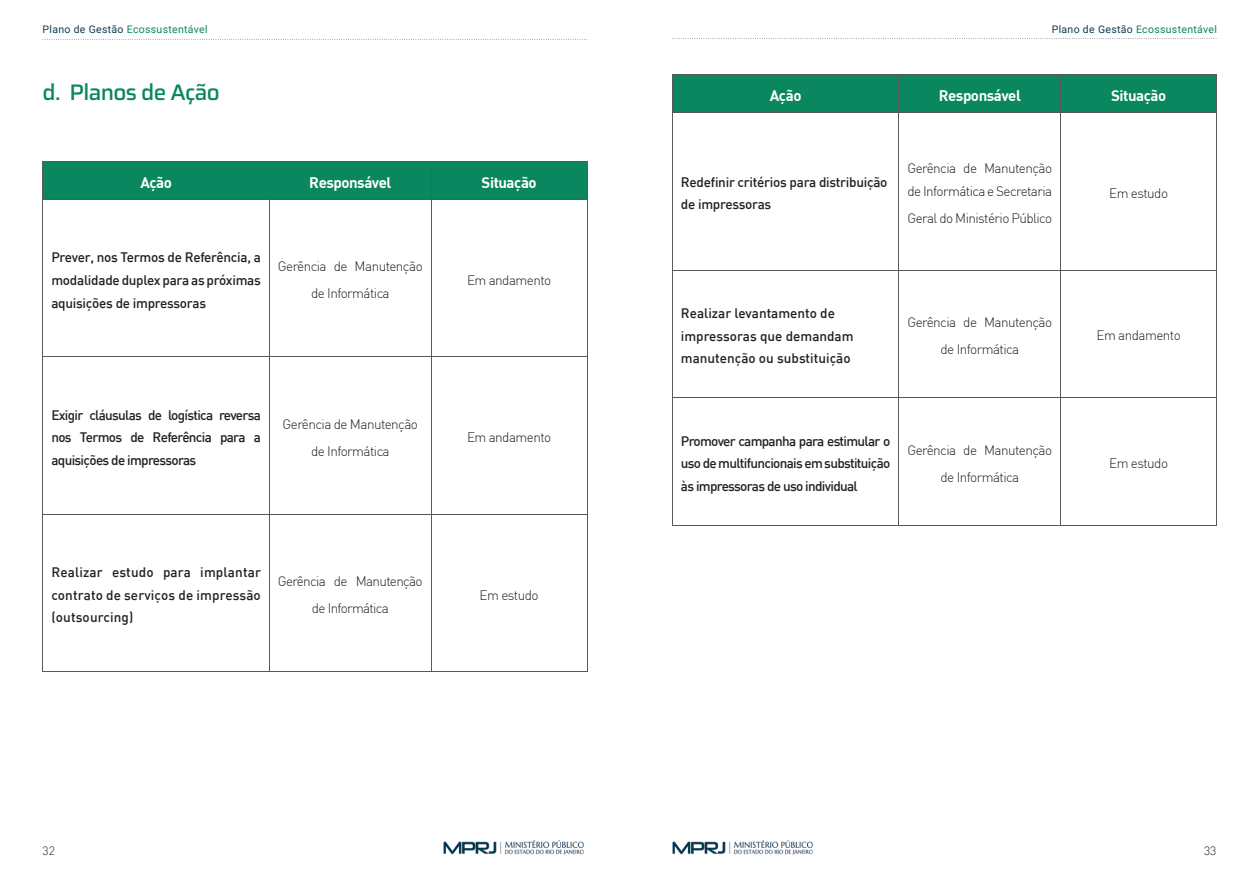
<style>
.page{position:relative;width:1259px;height:893px;background:#fff}
.page>*{position:absolute;margin:0;border:0;box-sizing:border-box;transform-origin:0 0}
.t1{font:500 22.5px "Saira";letter-spacing:-.03em;color:#0a875d}
.t2{font:700 15px "DIN";letter-spacing:-.03em;color:#fff}
.t3{font:500 13.5px/22.5px "DIN";letter-spacing:-.02em;color:#231f20;text-align:justify}
.t4{font:300 13.5px/27px "DIN";letter-spacing:-.04em;color:#231f20;text-align:center}
.t5{font:500 13.5px/22.5px "DIN";color:#231f20}
.t6{font:300 12px "DIN";color:#231f20}
.t7{font:10.5px "Roboto";letter-spacing:.03em;color:#0a855c}
.s1{color:#0e3a51}
</style>
<div class="page">
<svg style="left:43px;top:39px;width:544px;height:1px"></svg>
<svg style="left:672px;top:38px;width:544px;height:1px"></svg>
<img style="left:443px;top:840px;width:141px;height:15px">
<img style="left:672px;top:840px;width:141px;height:15px">
<div style="left:44px;top:162px;width:542px;height:37px;background:#0a875e"></div>
<hr style="left:43px;top:161px;width:226px;height:1px;background:#57585a">
<hr style="left:43px;top:162px;width:1px;height:37px;background:#57585a">
<hr style="left:269px;top:161px;width:162px;height:1px;background:#57585a">
<hr style="left:269px;top:162px;width:1px;height:37px;background:#57585a">
<hr style="left:431px;top:161px;width:156px;height:1px;background:#57585a">
<hr style="left:431px;top:162px;width:1px;height:37px;background:#57585a">
<hr style="left:586px;top:162px;width:1px;height:37px;background:#57585a">
<hr style="left:43px;top:199px;width:226px;height:1px;background:#57585a">
<hr style="left:43px;top:200px;width:1px;height:157px;background:#57585a">
<hr style="left:269px;top:199px;width:162px;height:1px;background:#57585a">
<hr style="left:269px;top:200px;width:1px;height:157px;background:#57585a">
<hr style="left:431px;top:199px;width:156px;height:1px;background:#57585a">
<hr style="left:431px;top:200px;width:1px;height:157px;background:#57585a">
<hr style="left:586px;top:200px;width:1px;height:157px;background:#57585a">
<hr style="left:43px;top:357px;width:226px;height:1px;background:#57585a">
<hr style="left:43px;top:357px;width:1px;height:157px;background:#57585a">
<hr style="left:269px;top:357px;width:162px;height:1px;background:#57585a">
<hr style="left:269px;top:357px;width:1px;height:157px;background:#57585a">
<hr style="left:431px;top:357px;width:156px;height:1px;background:#57585a">
<hr style="left:431px;top:357px;width:1px;height:157px;background:#57585a">
<hr style="left:586px;top:357px;width:1px;height:157px;background:#57585a">
<hr style="left:43px;top:514px;width:226px;height:1px;background:#57585a">
<hr style="left:43px;top:515px;width:1px;height:156px;background:#57585a">
<hr style="left:269px;top:514px;width:162px;height:1px;background:#57585a">
<hr style="left:269px;top:515px;width:1px;height:156px;background:#57585a">
<hr style="left:431px;top:514px;width:156px;height:1px;background:#57585a">
<hr style="left:431px;top:515px;width:1px;height:156px;background:#57585a">
<hr style="left:586px;top:515px;width:1px;height:156px;background:#57585a">
<hr style="left:43px;top:671px;width:226px;height:1px;background:#57585a">
<hr style="left:269px;top:671px;width:162px;height:1px;background:#57585a">
<hr style="left:431px;top:671px;width:156px;height:1px;background:#57585a">
<div style="left:673px;top:75px;width:543px;height:37px;background:#0a875e"></div>
<hr style="left:672px;top:74px;width:227px;height:1px;background:#57585a">
<hr style="left:672px;top:75px;width:1px;height:37px;background:#57585a">
<hr style="left:899px;top:74px;width:161px;height:1px;background:#57585a">
<hr style="left:898px;top:75px;width:1px;height:37px;background:#57585a">
<hr style="left:1060px;top:74px;width:156px;height:1px;background:#57585a">
<hr style="left:1060px;top:75px;width:1px;height:37px;background:#57585a">
<hr style="left:1216px;top:75px;width:1px;height:37px;background:#57585a">
<hr style="left:672px;top:112px;width:227px;height:1px;background:#57585a">
<hr style="left:672px;top:113px;width:1px;height:157px;background:#57585a">
<hr style="left:899px;top:112px;width:161px;height:1px;background:#57585a">
<hr style="left:898px;top:113px;width:1px;height:157px;background:#57585a">
<hr style="left:1060px;top:112px;width:156px;height:1px;background:#57585a">
<hr style="left:1060px;top:113px;width:1px;height:157px;background:#57585a">
<hr style="left:1216px;top:113px;width:1px;height:157px;background:#57585a">
<hr style="left:672px;top:270px;width:227px;height:1px;background:#57585a">
<hr style="left:672px;top:270px;width:1px;height:127px;background:#57585a">
<hr style="left:899px;top:270px;width:161px;height:1px;background:#57585a">
<hr style="left:898px;top:270px;width:1px;height:127px;background:#57585a">
<hr style="left:1060px;top:270px;width:156px;height:1px;background:#57585a">
<hr style="left:1060px;top:270px;width:1px;height:127px;background:#57585a">
<hr style="left:1216px;top:270px;width:1px;height:127px;background:#57585a">
<hr style="left:672px;top:397px;width:227px;height:1px;background:#57585a">
<hr style="left:672px;top:398px;width:1px;height:127px;background:#57585a">
<hr style="left:899px;top:397px;width:161px;height:1px;background:#57585a">
<hr style="left:898px;top:398px;width:1px;height:127px;background:#57585a">
<hr style="left:1060px;top:397px;width:156px;height:1px;background:#57585a">
<hr style="left:1060px;top:398px;width:1px;height:127px;background:#57585a">
<hr style="left:1216px;top:398px;width:1px;height:127px;background:#57585a">
<hr style="left:672px;top:525px;width:227px;height:1px;background:#57585a">
<hr style="left:899px;top:525px;width:161px;height:1px;background:#57585a">
<hr style="left:1060px;top:525px;width:156px;height:1px;background:#57585a">
<p class="t7" style="left:43px;top:21px;width:167px"><span class="s1">Plano de Gestão</span> Ecossustentável</p>
<p class="t7" style="left:1051px;top:21px;width:167px"><span class="s1">Plano de Gestão</span> Ecossustentável</p>
<h1 class="t1" style="left:43px;top:74px;width:179px">d. Planos de Ação</h1>
<p class="t2" style="left:140px;top:173px;width:33px">Ação</p>
<p class="t2" style="left:309px;top:173px;width:84px">Responsável</p>
<p class="t2" style="left:481px;top:173px;width:57px">Situação</p>
<p class="t3" style="left:51px;top:246px;width:211px">Prever, nos Termos de Referência, a modalidade duplex para as próximas aquisições de impressoras</p>
<p class="t4" style="left:278px;top:253px;width:146px">Gerência de Manutenção de Informática</p>
<p class="t3" style="left:51px;top:403px;width:211px">Exigir cláusulas de logística reversa nos Termos de Referência para a aquisições de impressoras</p>
<p class="t4" style="left:283px;top:410px;width:137px">Gerência de Manutenção de Informática</p>
<p class="t3" style="left:51px;top:561px;width:211px">Realizar estudo para implantar contrato de serviços de impressão (outsourcing)</p>
<p class="t4" style="left:278px;top:567px;width:146px">Gerência de Manutenção de Informática</p>
<p class="t4" style="left:467px;top:266px;width:86px">Em andamento</p>
<p class="t4" style="left:467px;top:424px;width:86px">Em andamento</p>
<p class="t4" style="left:479px;top:581px;width:60px">Em estudo</p>
<p class="t2" style="left:770px;top:86px;width:33px">Ação</p>
<p class="t2" style="left:939px;top:86px;width:84px">Responsável</p>
<p class="t2" style="left:1111px;top:86px;width:57px">Situação</p>
<p class="t3" style="left:681px;top:170px;width:208px">Redefinir critérios para distribuição de impressoras</p>
<p class="t4" style="left:907px;top:157px;width:146px;line-height:22.5px;text-align:left">Gerência de Manutenção de Informática e Secretaria</p>
<p class="t4" style="left:907px;top:204px;width:146px">Geral do Ministério Público</p>
<p class="t5" style="left:681px;top:302px;width:174px">Realizar levantamento de impressoras que demandam manutenção ou substituição</p>
<p class="t4" style="left:907px;top:308px;width:146px">Gerência de Manutenção de Informática</p>
<p class="t3" style="left:681px;top:429px;width:211px">Promover campanha para estimular o uso de multifuncionais em substituição às impressoras de uso individual</p>
<p class="t4" style="left:907px;top:436px;width:146px">Gerência de Manutenção de Informática</p>
<p class="t4" style="left:1109px;top:180px;width:60px">Em estudo</p>
<p class="t4" style="left:1096px;top:322px;width:86px">Em andamento</p>
<p class="t4" style="left:1109px;top:450px;width:60px">Em estudo</p>
<p class="t6" style="left:43px;top:843px;width:14px">32</p>
<p class="t6" style="left:1204px;top:843px;width:14px">33</p>
</div>
